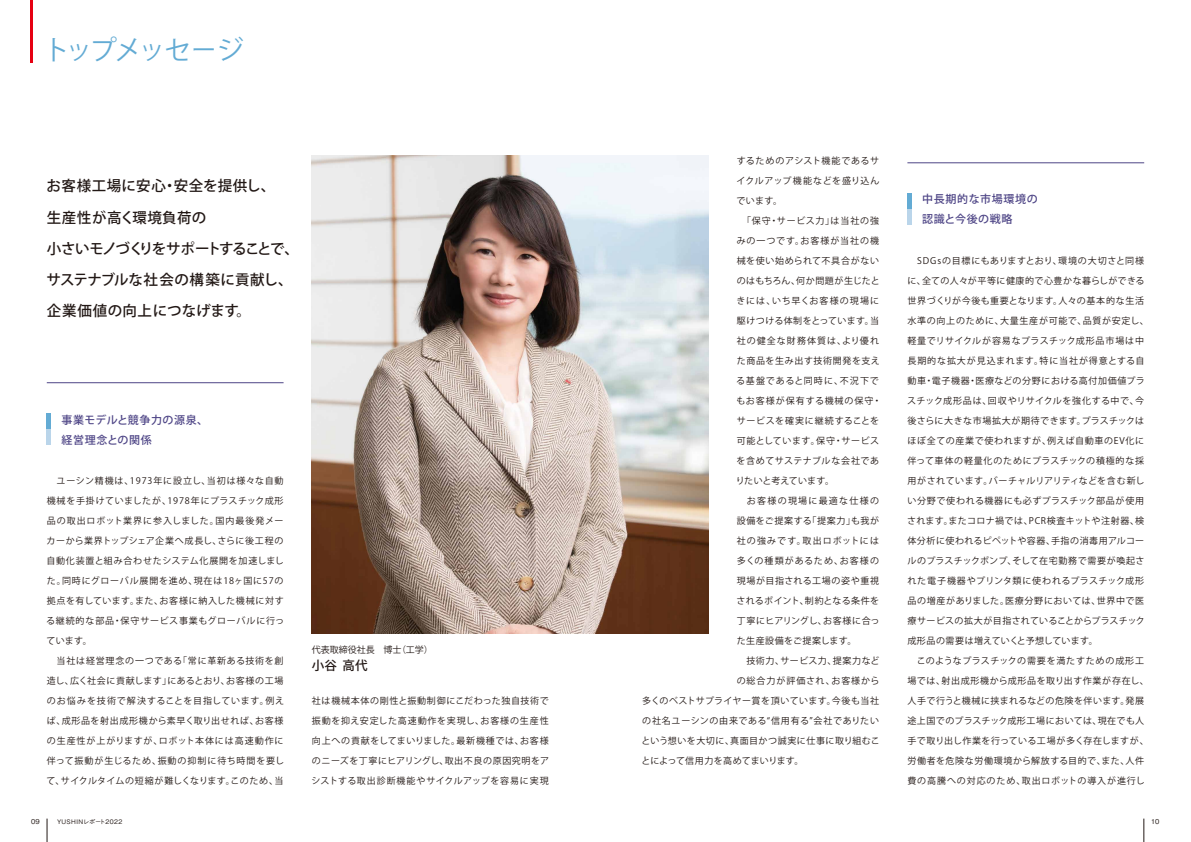
<style>
.page{position:relative;width:1191px;height:842px;background:#fff}
.page>*{position:absolute;margin:0;border:0;box-sizing:border-box;transform-origin:0 0}
.t1{font:27px "Koz Go Pr 6 N";letter-spacing:-.08em;color:#63abd4}
.t2{font:500 14.5px/31px "Koz Go Pr 6 N";letter-spacing:.01em;color:#221815}
.t3{font:500 12.5px "Koz Go Pr 6 N";color:#221815}
.t4{font:500 11px/20px "Koz Go Pr 6 N";letter-spacing:.055em;color:#4e4586}
.t5{font:9px "Koz Go Pr 6 N";letter-spacing:.065em;color:#221815}
.t6{font:9px "Koz Go Pr 6 N";letter-spacing:.04em;color:#221815}
.t7{font:9px "Koz Go Pr 6 N";letter-spacing:.095em;color:#221815}
.t8{font:9px "Koz Go Pr 6 N";letter-spacing:.1em;color:#221815}
.t9{font:9px "Koz Go Pr 6 N";letter-spacing:.09em;color:#221815}
.t10{font:9px "Koz Go Pr 6 N";letter-spacing:.02em;color:#221815}
.t11{font:9px "Koz Go Pr 6 N";letter-spacing:.045em;color:#221815}
.t12{font:9px "Koz Go Pr 6 N";letter-spacing:.085em;color:#221815}
.t13{font:9px "Koz Go Pr 6 N";letter-spacing:.12em;color:#221815}
.t14{font:9px "Koz Go Pr 6 N";letter-spacing:.105em;color:#221815}
.t15{font:9px "Koz Go Pr 6 N";letter-spacing:.03em;color:#221815}
.t16{font:9px "Koz Go Pr 6 N";letter-spacing:.035em;color:#221815}
.t17{font:9px "Koz Go Pr 6 N";letter-spacing:.025em;color:#221815}
.t18{font:9px "Koz Go Pr 6 N";letter-spacing:.115em;color:#221815}
.t19{font:9px "Koz Go Pr 6 N";letter-spacing:.11em;color:#221815}
.t20{font:9px "Koz Go Pr 6 N";letter-spacing:.14em;color:#221815}
.t21{font:9px "Koz Go Pr 6 N";color:#221815}
.t22{font:9px "Koz Go Pr 6 N";letter-spacing:.01em;color:#221815}
.t23{font:500 6.7px "Gothic BBB Pro";color:#221815}
.t24{font:500 6.2px "Gothic BBB Pro";letter-spacing:.055em;color:#221815}
.s1{color:#63abd4}
</style>
<div class="page">
<svg style="left:47px;top:819px;width:1px;height:23px"></svg>
<svg style="left:1143px;top:819px;width:1px;height:23px"></svg>
<img style="left:312px;top:156px;width:397px;height:477px">
<hr style="left:30px;top:0;width:3px;height:62px;background:#e60012">
<hr style="left:47px;top:383px;width:236px;height:1px;background:#4e4586">
<hr style="left:47px;top:414px;width:4px;height:15px;background:#63abd4">
<hr style="left:47px;top:429px;width:4px;height:16px;background:#bad5ea">
<hr style="left:907px;top:163px;width:237px;height:1px;background:#4e4586">
<hr style="left:907px;top:194px;width:4px;height:15px;background:#63abd4">
<hr style="left:907px;top:209px;width:4px;height:16px;background:#bad5ea">
<h1 class="t1" style="left:43px;top:34px;width:202px">トップメッセージ</h1>
<h2 class="t2" style="left:46px;top:171px;width:254px">お客様工場に安心・安全を提供し、<br>生産性が高く環境負荷の<br>小さいモノづくりをサポートすることで、サステナブルな社会の構築に貢献し、企業価値の向上につなげます。</h2>
<p class="t4" style="left:47px;top:410px;width:163px"><span class="s1">　</span> 事業モデルと競争力の源泉、　 経営理念との関係<span class="s1">　</span></p>
<p class="t8" style="left:47px;top:475px;width:238px">　ユーシン精機は、1973年に設立し、当初は様々な自動</p>
<p class="t5" style="left:47px;top:495px;width:238px">機械を手掛けていましたが、1978年にプラスチック成形</p>
<p class="t7" style="left:47px;top:515px;width:238px">品の取出ロボット業界に参入しました。国内最後発メー</p>
<p class="t5" style="left:47px;top:535px;width:238px">カーから業界トップシェア企業へ成長し、さらに後工程の</p>
<p class="t5" style="left:47px;top:555px;width:239px">自動化装置と組み合わせたシステム化展開を加速しまし</p>
<p class="t7" style="left:47px;top:575px;width:238px">た。同時にグローバル展開を進め、現在は18ヶ国に57の</p>
<p class="t5" style="left:47px;top:595px;width:238px">拠点を有しています。また、お客様に納入した機械に対す</p>
<p class="t9" style="left:46px;top:615px;width:239px">る継続的な部品・保守サービス事業もグローバルに行っ</p>
<p class="t5" style="left:47px;top:635px;width:47px">ています。</p>
<p class="t9" style="left:47px;top:655px;width:238px">　当社は経営理念の一つである「常に革新ある技術を創</p>
<p class="t6" style="left:47px;top:675px;width:238px">造し、広く社会に貢献します」にあるとおり、お客様の工場</p>
<p class="t9" style="left:47px;top:695px;width:239px">のお悩みを技術で解決することを目指しています。例え</p>
<p class="t5" style="left:47px;top:715px;width:238px">ば、成形品を射出成形機から素早く取り出せれば、お客様</p>
<p class="t14" style="left:47px;top:735px;width:238px">の生産性が上がりますが、ロボット本体には高速動作に</p>
<p class="t7" style="left:47px;top:755px;width:239px">伴って振動が生じるため、振動の抑制に待ち時間を要し</p>
<p class="t10" style="left:47px;top:775px;width:238px">て、サイクルタイムの短縮が難しくなります。このため、当</p>
<p class="t21" style="left:312px;top:644px;width:122px">代表取締役社長 博士（工学）</p>
<h3 class="t3" style="left:312px;top:658px;width:57px">小谷 高代</h3>
<p class="t5" style="left:312px;top:695px;width:238px">社は機械本体の剛性と振動制御にこだわった独自技術で</p>
<p class="t7" style="left:312px;top:715px;width:238px">振動を抑え安定した高速動作を実現し、お客様の生産性</p>
<p class="t12" style="left:312px;top:735px;width:238px">向上への貢献をしてまいりました。最新機種では、お客様</p>
<p class="t5" style="left:312px;top:755px;width:239px">のニーズを丁寧にヒアリングし、取出不良の原因究明をア</p>
<p class="t5" style="left:312px;top:775px;width:238px">シストする取出診断機能やサイクルアップを容易に実現</p>
<p class="t5" style="left:736px;top:155px;width:144px">するためのアシスト機能であるサ</p>
<p class="t5" style="left:736px;top:175px;width:144px">イクルアップ機能などを盛り込ん</p>
<p class="t5" style="left:736px;top:195px;width:47px">でいます。</p>
<p class="t7" style="left:736px;top:215px;width:144px">　「保守・サービス力」は当社の強</p>
<p class="t8" style="left:736px;top:235px;width:144px">みの一つです。お客様が当社の機</p>
<p class="t5" style="left:736px;top:255px;width:144px">械を使い始められて不具合がない</p>
<p class="t15" style="left:736px;top:275px;width:145px">のはもちろん、何か問題が生じたと</p>
<p class="t13" style="left:736px;top:295px;width:144px">きには、いち早くお客様の現場に</p>
<p class="t15" style="left:736px;top:315px;width:144px">駆けつける体制をとっています。当</p>
<p class="t18" style="left:736px;top:335px;width:144px">社の健全な財務体質は、より優れ</p>
<p class="t5" style="left:736px;top:355px;width:145px">た商品を生み出す技術開発を支え</p>
<p class="t8" style="left:736px;top:375px;width:144px">る基盤であると同時に、不況下で</p>
<p class="t19" style="left:736px;top:395px;width:146px">もお客様が保有する機械の保守・</p>
<p class="t12" style="left:736px;top:415px;width:144px">サービスを確実に継続することを</p>
<p class="t5" style="left:736px;top:435px;width:144px">可能としています。保守・サービス</p>
<p class="t5" style="left:736px;top:455px;width:144px">を含めてサステナブルな会社であ</p>
<p class="t22" style="left:735px;top:475px;width:100px">りたいと考えています。</p>
<p class="t20" style="left:736px;top:495px;width:144px">　お客様の現場に最適な仕様の</p>
<p class="t5" style="left:736px;top:515px;width:144px">設備をご提案する「提案力」も我が</p>
<p class="t13" style="left:736px;top:535px;width:144px">社の強みです。取出ロボットには</p>
<p class="t13" style="left:736px;top:555px;width:144px">多くの種類があるため、お客様の</p>
<p class="t5" style="left:736px;top:575px;width:144px">現場が目指される工場の姿や重視</p>
<p class="t17" style="left:736px;top:595px;width:144px">されるポイント、制約となる条件を</p>
<p class="t5" style="left:736px;top:615px;width:144px">丁寧にヒアリングし、お客様に合っ</p>
<p class="t5" style="left:736px;top:635px;width:121px">た生産設備をご提案します。</p>
<p class="t5" style="left:736px;top:655px;width:144px">　技術力、サービス力、提案力など</p>
<p class="t14" style="left:736px;top:675px;width:144px">の総合力が評価され、お客様から</p>
<p class="t6" style="left:642px;top:695px;width:238px">多くのベストサプライヤー賞を頂いています。今後も当社</p>
<p class="t5" style="left:642px;top:715px;width:238px">の社名ユーシンの由来である“信用有る”会社でありたい</p>
<p class="t5" style="left:641px;top:735px;width:240px">という想いを大切に、真面目かつ誠実に仕事に取り組むこ</p>
<p class="t10" style="left:641px;top:755px;width:163px">とによって信用力を高めてまいります。</p>
<p class="t4" style="left:907px;top:189px;width:132px"><span class="s1">　</span> 中長期的な市場環境の　 認識と今後の戦略　</p>
<p class="t5" style="left:907px;top:255px;width:238px">　SDGsの目標にもありますとおり、環境の大切さと同様</p>
<p class="t5" style="left:907px;top:275px;width:239px">に、全ての人々が平等に健康的で心豊かな暮らしができる</p>
<p class="t5" style="left:907px;top:295px;width:238px">世界づくりが今後も重要となります。人々の基本的な生活</p>
<p class="t5" style="left:907px;top:315px;width:243px">水準の向上のために、大量生産が可能で、品質が安定し、</p>
<p class="t5" style="left:907px;top:335px;width:238px">軽量でリサイクルが容易なプラスチック成形品市場は中</p>
<p class="t8" style="left:907px;top:355px;width:238px">長期的な拡大が見込まれます。特に当社が得意とする自</p>
<p class="t5" style="left:907px;top:375px;width:239px">動車・電子機器・医療などの分野における高付加価値プラ</p>
<p class="t5" style="left:907px;top:395px;width:239px">スチック成形品は、回収やリサイクルを強化する中で、今</p>
<p class="t11" style="left:907px;top:415px;width:238px">後さらに大きな市場拡大が期待できます。プラスチックは</p>
<p class="t12" style="left:907px;top:435px;width:238px">ほぼ全ての産業で使われますが、例えば自動車のEV化に</p>
<p class="t9" style="left:907px;top:455px;width:238px">伴って車体の軽量化のためにプラスチックの積極的な採</p>
<p class="t11" style="left:907px;top:475px;width:239px">用がされています。バーチャルリアリティなどを含む新し</p>
<p class="t5" style="left:907px;top:495px;width:238px">い分野で使われる機器にも必ずプラスチック部品が使用</p>
<p class="t6" style="left:907px;top:515px;width:238px">されます。またコロナ禍では、PCR検査キットや注射器、検</p>
<p class="t5" style="left:907px;top:535px;width:238px">体分析に使われるピペットや容器、手指の消毒用アルコー</p>
<p class="t6" style="left:907px;top:555px;width:239px">ルのプラスチックポンプ、そして在宅勤務で需要が喚起さ</p>
<p class="t5" style="left:907px;top:575px;width:238px">れた電子機器やプリンタ類に使われるプラスチック成形</p>
<p class="t5" style="left:907px;top:595px;width:238px">品の増産がありました。医療分野においては、世界中で医</p>
<p class="t10" style="left:907px;top:615px;width:239px">療サービスの拡大が目指されていることからプラスチック</p>
<p class="t10" style="left:907px;top:635px;width:192px">成形品の需要は増えていくと予想しています。</p>
<p class="t5" style="left:907px;top:655px;width:238px">　このようなプラスチックの需要を満たすための成形工</p>
<p class="t5" style="left:907px;top:675px;width:243px">場では、射出成形機から成形品を取り出す作業が存在し、</p>
<p class="t6" style="left:907px;top:695px;width:238px">人手で行うと機械に挟まれるなどの危険を伴います。発展</p>
<p class="t16" style="left:907px;top:715px;width:238px">途上国でのプラスチック成形工場においては、現在でも人</p>
<p class="t11" style="left:907px;top:735px;width:243px">手で取り出し作業を行っている工場が多く存在しますが、</p>
<p class="t5" style="left:907px;top:755px;width:238px">労働者を危険な労働環境から解放する目的で、また、人件</p>
<p class="t8" style="left:907px;top:775px;width:239px">費の高騰への対応のため、取出ロボットの導入が進行し</p>
<p class="t23" style="left:31px;top:816px;width:10px">09</p>
<p class="t24" style="left:57px;top:816px;width:67px">YUSHINレポート2022</p>
<p class="t23" style="left:1151px;top:816px;width:10px">10</p>
</div>
